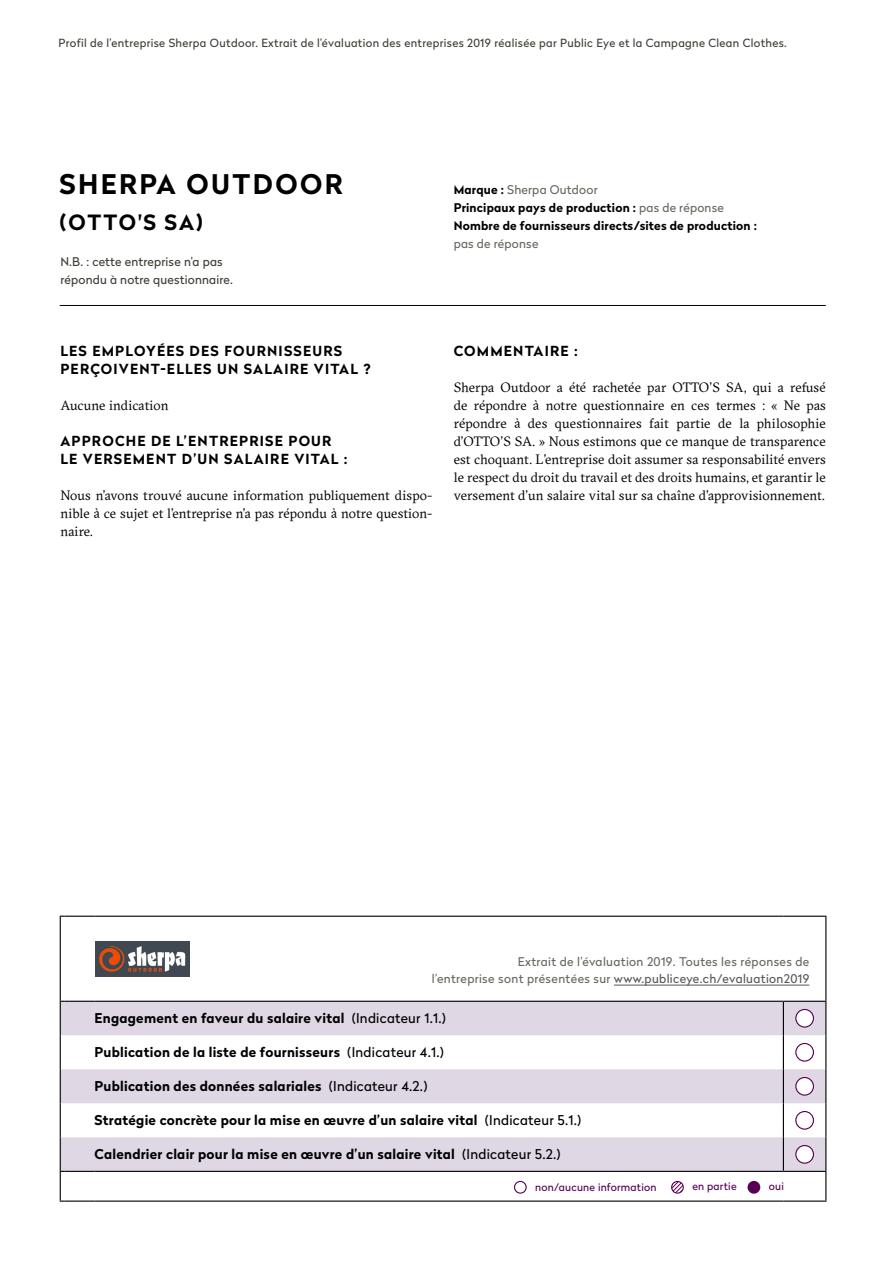
<style>
.page{position:relative;width:893px;height:1263px;background:#fff}
.page>*{position:absolute;margin:0;border:0;box-sizing:border-box;transform-origin:0 0}
._01_Untertitel_1{font:700 27px "Radikal";letter-spacing:.085em;color:#000}
._01_Untertitel_1-2{font:700 21px "Radikal";letter-spacing:.08em;color:#000}
._01_Untertitel_1-3{font:700 13.8px/18px "Radikal";letter-spacing:.085em;color:#000}
._03_Lauftext_oE-Ausz{font:700 13.8px "Radikal";letter-spacing:.085em;color:#000}
._03_Lauftext_oE-Ausz-2{font:13.5px/18px "GT Sectra";letter-spacing:.005em;color:#000;text-align:justify}
._04_Fussnote{font:700 13.5px "Radikal";letter-spacing:.02em;color:#000}
._01_Untertitel_1-4{font:13.5px "GT Sectra";letter-spacing:.005em;color:#000}
._03_Lauftext_oE-Ausz-3{font:700 12px "Radikal";letter-spacing:.015em;color:#000}
._07_Quote_Absender{font:12px "Radikal";letter-spacing:.03em;color:#58595b}
._03_Lauftext_oE-Ausz-4{font:12px "Radikal";letter-spacing:.015em;color:#403f38}
._07_Quote_Absender-2{font:12px "Radikal";letter-spacing:.03em;color:#696961}
._03_Lauftext_oE-Ausz-5{font:12px "Radikal";letter-spacing:.015em;color:#696961}
.t1{font:11.25px "Radikal";letter-spacing:.03em;color:#403f38}
._04_Fussnote-2{font:10.5px "Radikal";letter-spacing:.02em;color:#570054}
.s1{font-weight:700;color:#000}
.s2{font-weight:400;color:#696961}
.s3{color:#696961}
.s4{font-weight:400}
</style>
<div class="page">
<svg style="left:61px;top:941px;width:764px;height:253px"></svg>
<svg style="left:61px;top:1002px;width:764px;height:169px;fill:#e0d7e4"></svg>
<hr style="left:825px;top:917px;width:1px;height:84px;background:#000">
<svg style="left:825px;top:1172px;width:1px;height:28px"></svg>
<hr style="left:783px;top:1002px;width:1px;height:33px;background:#000">
<hr style="left:825px;top:1002px;width:1px;height:33px;background:#000">
<hr style="left:783px;top:1035px;width:1px;height:34px;background:#000">
<hr style="left:825px;top:1035px;width:1px;height:34px;background:#000">
<hr style="left:783px;top:1069px;width:1px;height:34px;background:#000">
<hr style="left:825px;top:1069px;width:1px;height:34px;background:#000">
<hr style="left:783px;top:1103px;width:1px;height:34px;background:#000">
<hr style="left:825px;top:1103px;width:1px;height:34px;background:#000">
<hr style="left:783px;top:1137px;width:1px;height:34px;background:#000">
<hr style="left:825px;top:1137px;width:1px;height:34px;background:#000">
<hr style="left:65px;top:1200px;width:30px;height:2px;background:#000">
<hr style="left:95px;top:1200px;width:688px;height:2px;background:#000">
<hr style="left:783px;top:1200px;width:43px;height:2px;background:#000">
<hr style="left:783px;top:1001px;width:43px;height:1px;background:#000">
<hr style="left:60px;top:917px;width:1px;height:84px;background:#000">
<hr style="left:65px;top:916px;width:30px;height:1px;background:#000">
<hr style="left:95px;top:916px;width:688px;height:1px;background:#000">
<hr style="left:783px;top:916px;width:43px;height:1px;background:#000">
<hr style="left:60px;top:1002px;width:1px;height:33px;background:#000">
<hr style="left:65px;top:1001px;width:30px;height:1px;background:#000">
<hr style="left:95px;top:1001px;width:688px;height:1px;background:#000">
<hr style="left:60px;top:1035px;width:1px;height:34px;background:#000">
<hr style="left:60px;top:1069px;width:1px;height:34px;background:#000">
<hr style="left:60px;top:1103px;width:1px;height:34px;background:#000">
<hr style="left:60px;top:1137px;width:1px;height:34px;background:#000">
<svg style="left:60px;top:1171px;width:5px;height:31px"></svg>
<hr style="left:65px;top:1171px;width:30px;height:1px;background:#000">
<hr style="left:95px;top:1171px;width:688px;height:1px;background:#000">
<hr style="left:783px;top:1171px;width:43px;height:1px;background:#000">
<img style="left:95px;top:942px;width:94px;height:34px">
<div style="left:796px;top:1009px;width:17px;height:18px;background:#fff;border-radius:50%"></div>
<div style="left:795px;top:1009px;width:19px;height:18px;border:1px solid #570054;border-radius:50%"></div>
<div style="left:796px;top:1043px;width:17px;height:18px;background:#fff;border-radius:50%"></div>
<div style="left:795px;top:1043px;width:19px;height:19px;border:1px solid #570054;border-radius:50%"></div>
<div style="left:796px;top:1077px;width:17px;height:18px;background:#fff;border-radius:50%"></div>
<div style="left:795px;top:1077px;width:19px;height:19px;border:1px solid #570054;border-radius:50%"></div>
<div style="left:796px;top:1111px;width:17px;height:18px;background:#fff;border-radius:50%"></div>
<div style="left:795px;top:1111px;width:19px;height:19px;border:1px solid #570054;border-radius:50%"></div>
<div style="left:796px;top:1145px;width:17px;height:18px;background:#fff;border-radius:50%"></div>
<div style="left:795px;top:1145px;width:19px;height:19px;border:1px solid #570054;border-radius:50%"></div>
<hr style="left:60px;top:305px;width:766px;height:1px;background:#000">
<div style="left:514px;top:1181px;width:12px;height:12px;background:#fff;border-radius:50%"></div>
<div style="left:514px;top:1181px;width:13px;height:13px;border:1px solid #570054;border-radius:50%"></div>
<div style="left:747px;top:1181px;width:13px;height:13px;background:#570054;border-radius:50%"></div>
<svg style="left:672px;top:1181px;width:11px;height:12px"></svg>
<div style="left:671px;top:1181px;width:13px;height:13px;border:1px solid #570054;border-radius:50%"></div>
<hr style="left:614px;top:985px;width:195px;height:1px;background:#58595b">
<p class="t1" style="left:58px;top:35px;width:730px">Profil de l’entreprise Sherpa Outdoor. Extrait de l’évaluation des entreprises 2019 réalisée par Public Eye et la Campagne Clean Clothes.</p>
<p class="_01_Untertitel_1" style="left:60px;top:164px;width:285px">SHERPA OUTDOOR</p>
<p class="_01_Untertitel_1-2" style="left:60px;top:207px;width:145px">(OTTO'S SA)</p>
<p class="_03_Lauftext_oE-Ausz-4" style="left:60px;top:253px;width:164px">N.B. : cette entreprise n’a pas</p>
<p class="_03_Lauftext_oE-Ausz-4" style="left:60px;top:271px;width:174px">répondu à notre questionnaire.</p>
<p class="_03_Lauftext_oE-Ausz-5" style="left:454px;top:181px;width:145px"><span class="s1">Marque :</span> Sherpa Outdoor</p>
<p class="_03_Lauftext_oE-Ausz-3" style="left:454px;top:199px;width:272px">Principaux pays de production : <span class="s2">pas de réponse</span></p>
<p class="_03_Lauftext_oE-Ausz-3" style="left:454px;top:217px;width:305px">Nombre de fournisseurs directs/sites de production :</p>
<p class="_03_Lauftext_oE-Ausz-5" style="left:454px;top:235px;width:86px">pas de réponse</p>
<p class="_01_Untertitel_1-3" style="left:60px;top:341px;width:283px">LES EMPLOYÉES DES FOURNISSEURS</p>
<p class="_01_Untertitel_1-3" style="left:60px;top:359px;width:312px">PERÇOIVENT-ELLES UN SALAIRE VITAL ?</p>
<p class="_01_Untertitel_1-4" style="left:60px;top:397px;width:110px">Aucune indication</p>
<p class="_01_Untertitel_1-3" style="left:60px;top:431px;width:289px">APPROCHE DE L’ENTREPRISE POUR<br>LE VERSEMENT D’UN SALAIRE VITAL :</p>
<p class="_03_Lauftext_oE-Ausz-2" style="left:60px;top:486px;width:374px">Nous n’avons trouvé aucune information publiquement dispo&shy;nible à ce sujet et l’entreprise n’a pas répondu à notre question&shy;naire.</p>
<p class="_03_Lauftext_oE-Ausz" style="left:454px;top:341px;width:125px">COMMENTAIRE :</p>
<p class="_03_Lauftext_oE-Ausz-2" style="left:454px;top:378px;width:374px">Sherpa Outdoor a été rachetée par OTTO'S SA, qui a refusé de répondre à notre questionnaire en ces termes : « Ne pas répondre à des questionnaires fait partie de la philosophie d’OTTO'S SA. » Nous estimons que ce manque de transparence est choquant. L’entreprise doit assumer sa responsabilité envers le respect du droit du travail et des droits humains, et garantir le versement d’un salaire vital sur sa chaîne d’approvisionnement.</p>
<p class="_07_Quote_Absender-2" style="left:518px;top:953px;width:293px">Extrait de l’évaluation 2019. Toutes les réponses de</p>
<p class="_07_Quote_Absender" style="left:432px;top:970px;width:379px"><span class="s3">l’entreprise sont présentées sur</span> www.publiceye.ch/evaluation2019</p>
<p class="_04_Fussnote" style="left:95px;top:1009px;width:353px">Engagement en faveur du salaire vital <span class="s4">(Indicateur 1.1.)</span></p>
<p class="_04_Fussnote" style="left:95px;top:1043px;width:351px">Publication de la liste de fournisseurs <span class="s4">(Indicateur 4.1.)</span></p>
<p class="_04_Fussnote" style="left:95px;top:1077px;width:334px">Publication des données salariales <span class="s4">(Indicateur 4.2.)</span></p>
<p class="_04_Fussnote" style="left:95px;top:1111px;width:488px">Stratégie concrète pour la mise en œuvre d’un salaire vital <span class="s4">(Indicateur 5.1.)</span></p>
<p class="_04_Fussnote" style="left:95px;top:1145px;width:468px">Calendrier clair pour la mise en œuvre d’un salaire vital <span class="s4">(Indicateur 5.2.)</span></p>
<p class="_04_Fussnote-2" style="left:535px;top:1180px;width:123px">non/aucune information</p>
<p class="_04_Fussnote-2" style="left:692px;top:1179px;width:46px">en partie</p>
<p class="_04_Fussnote-2" style="left:769px;top:1179px;width:17px">oui</p>
</div>
